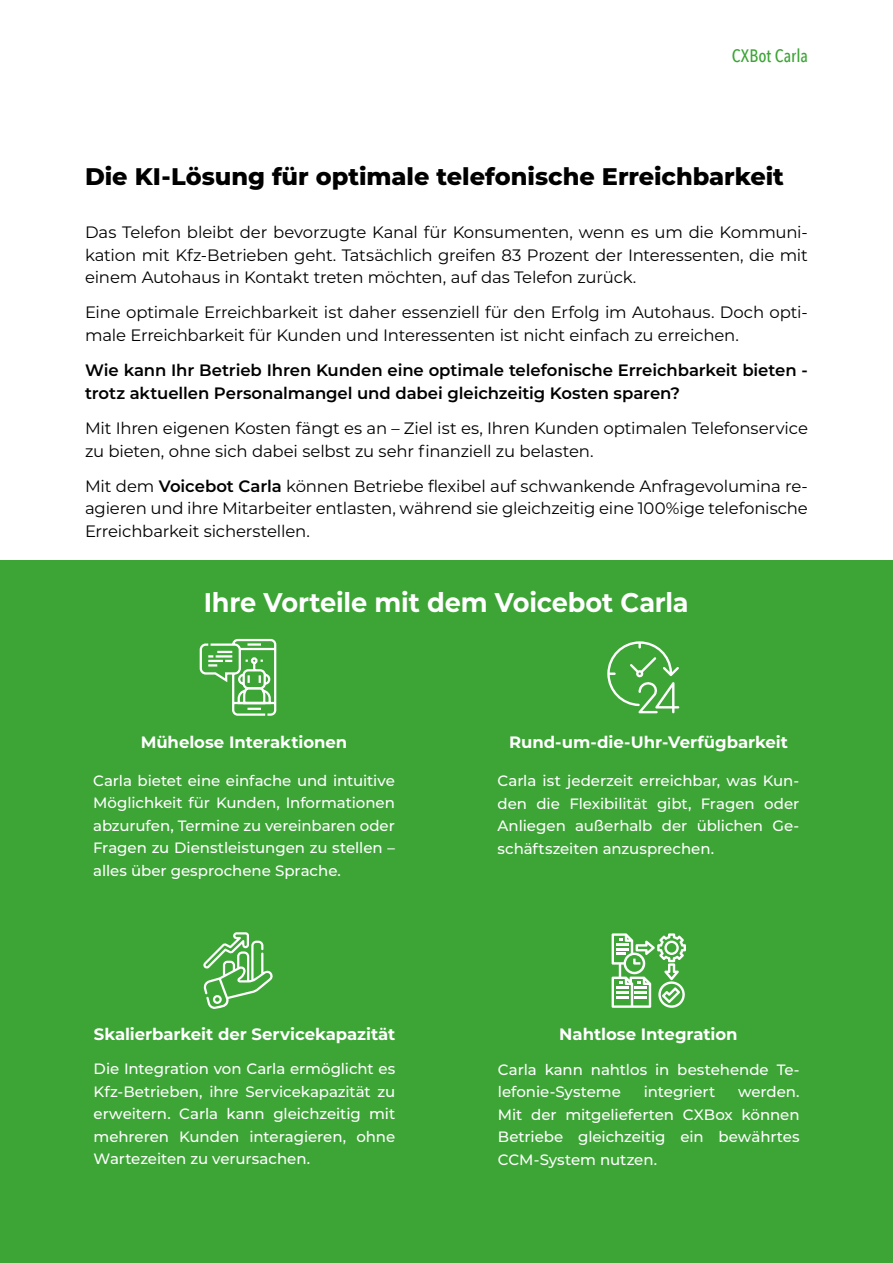
<style>
.page{position:relative;width:893px;height:1263px;background:#fff}
.page>*{position:absolute;margin:0;border:0;box-sizing:border-box;transform-origin:0 0}
.t1{font:700 27px "Montserrat";letter-spacing:-.01em;color:#fff;scale:.95 1}
.t2{font:800 24px "Montserrat";color:#000}
.t3{font:500 18px "Avenir Next Condensed";letter-spacing:.005em;color:#3da436}
.t4{font:16.5px/22.5px "Montserrat";letter-spacing:-.01em;color:#000;text-align:justify}
.t5{font:600 16.5px/22.5px "Montserrat";letter-spacing:-.005em;color:#000}
.t6{font:700 16.5px "Montserrat";letter-spacing:-.005em;color:#fff}
.t7{font:500 15px/22.5px "Montserrat";letter-spacing:-.005em;color:#fff;text-align:justify}
.s1{font-weight:600}
</style>
<div class="page">
<div style="left:0;top:560px;width:893px;height:703px;background:#3da436"></div>
<svg style="left:200px;top:639px;width:76px;height:77px"></svg>
<svg style="left:607px;top:641px;width:72px;height:72px"></svg>
<svg style="left:203px;top:932px;width:70px;height:77px"></svg>
<svg style="left:612px;top:933px;width:74px;height:75px"></svg>
<p class="t3" style="left:732px;top:45px;width:78px">CXBot Carla</p>
<h2 class="t2" style="left:85px;top:159px;width:700px">Die KI-Lösung für optimale telefonische Erreichbarkeit</h2>
<p class="t4" style="left:85px;top:220px;width:724px">Das Telefon bleibt der bevorzugte Kanal für Konsumenten, wenn es um die Kommuni&shy;kation mit Kfz-Betrieben geht. Tatsächlich greifen 83 Prozent der Interessenten, die mit einem Autohaus in Kontakt treten möchten, auf das Telefon zurück.</p>
<p class="t4" style="left:85px;top:301px;width:724px">Eine optimale Erreichbarkeit ist daher essenziell für den Erfolg im Autohaus. Doch opti&shy;male Erreichbarkeit für Kunden und Interessenten ist nicht einfach zu erreichen.</p>
<p class="t5" style="left:85px;top:358px;width:724px">Wie kann Ihr Betrieb Ihren Kunden eine optimale telefonische Erreichbarkeit bieten - trotz aktuellen Personalmangel und dabei gleichzeitig Kosten sparen?</p>
<p class="t4" style="left:85px;top:416px;width:724px">Mit Ihren eigenen Kosten fängt es an – Ziel ist es, Ihren Kunden optimalen Telefonservice zu bieten, ohne sich dabei selbst zu sehr finanziell zu belasten.</p>
<p class="t4" style="left:85px;top:474px;width:724px">Mit dem <span class="s1">Voicebot Carla</span> können Betriebe flexibel auf schwankende Anfragevolumina re&shy;agieren und ihre Mitarbeiter entlasten, während sie gleichzeitig eine 100%ige telefonische Erreichbarkeit sicherstellen.</p>
<h1 class="t1" style="left:204px;top:583px;width:512px">Ihre Vorteile mit dem Voicebot Carla</h1>
<p class="t6" style="left:141px;top:730px;width:208px">Mühelose Interaktionen</p>
<p class="t6" style="left:509px;top:730px;width:280px">Rund-um-die-Uhr-Verfügbarkeit</p>
<p class="t7" style="left:93px;top:769px;width:303px">Carla bietet eine einfache und intuitive Möglichkeit für Kunden, Informationen abzurufen, Termine zu vereinbaren oder Fragen zu Dienstleistungen zu stellen – alles über gesprochene Sprache.</p>
<p class="t7" style="left:497px;top:769px;width:303px">Carla ist jederzeit erreichbar, was Kun&shy;den die Flexibilität gibt, Fragen oder Anliegen außerhalb der üblichen Ge&shy;schäftszeiten anzusprechen.</p>
<p class="t6" style="left:94px;top:1022px;width:303px">Skalierbarkeit der Servicekapazität</p>
<p class="t6" style="left:559px;top:1022px;width:180px">Nahtlose Integration</p>
<p class="t7" style="left:94px;top:1057px;width:303px">Die Integration von Carla ermöglicht es Kfz-Betrieben, ihre Servicekapazität zu erweitern. Carla kann gleichzeitig mit mehreren Kunden interagieren, ohne Wartezeiten zu verursachen.</p>
<p class="t7" style="left:498px;top:1057px;width:303px">Carla kann nahtlos in bestehende Te&shy;lefonie-Systeme</p>
<p class="t7" style="left:644px;top:1080px;width:73px">integriert</p>
<p class="t7" style="left:498px;top:1080px;width:303px;text-indent:240px">werden.<br>Mit der mitgelieferten CXBox können Betriebe gleichzeitig ein bewährtes CCM-System nutzen.</p>
</div>
